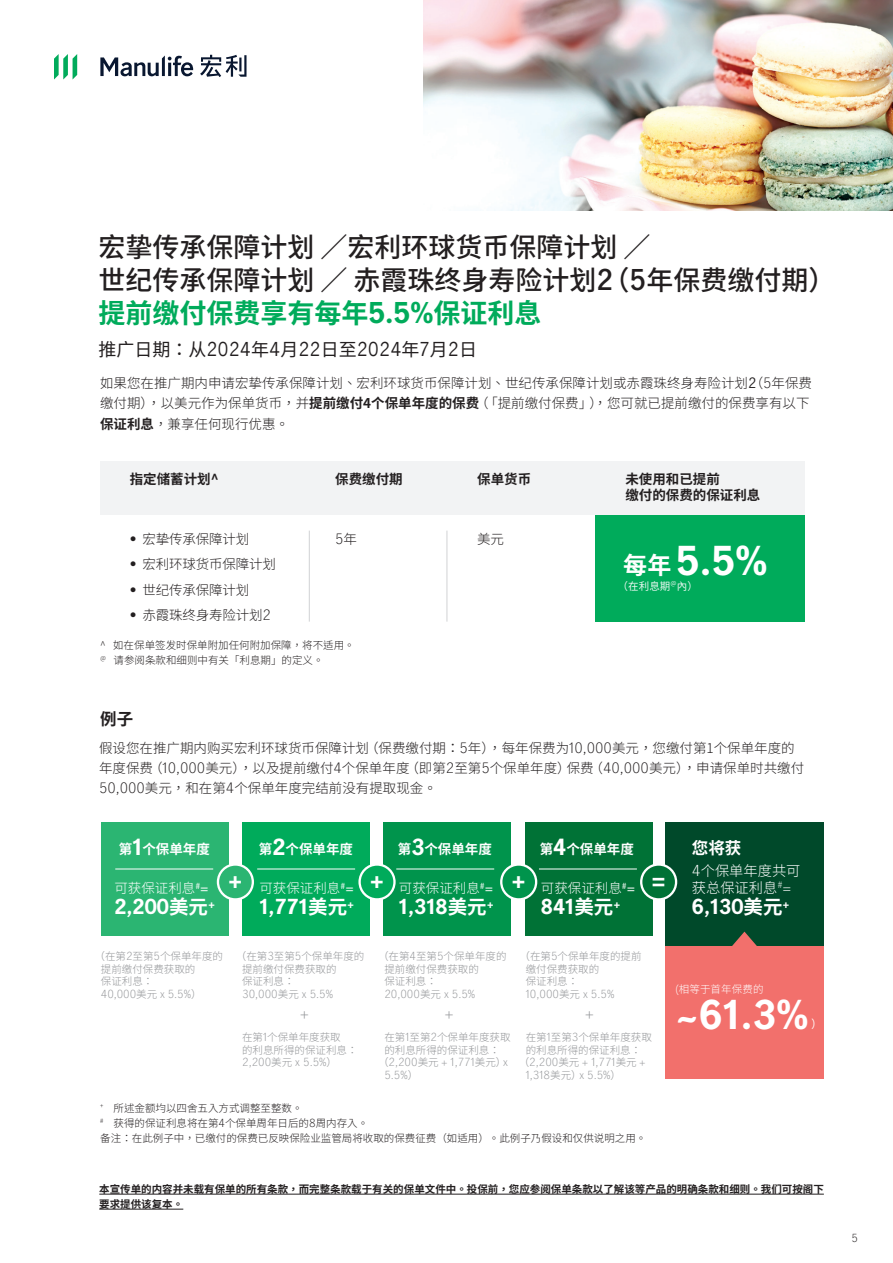
<style>
.page{position:relative;width:893px;height:1263px;background:#fff}
.page>*{position:absolute;margin:0;border:0;box-sizing:border-box;transform-origin:0 0}
.t1{font:700 37.5px "Manulife JH Sans";color:#fff}
.t2{font:500 27px/32.8px "Noto Sans CJ Ktc";color:#231f20}
.t3{font:700 24px "Manulife JH Sans";color:#fff}
.t4{font:700 19.5px "Manulife JH Sans";color:#fff}
.t5{font:18px "Noto Sans CJ Ktc";color:#231f20}
.t6{font:700 16.5px "Noto Sans CJ Ktc";color:#fff}
.t7{font:700 16.5px "Noto Sans CJ Ktc";color:#231f20}
.t8{font:300 15px "Manulife JH Sans";color:#939598}
.t9{font:300 14.25px/17.4px "Noto Sans CJ Ktc";color:#fff}
.t10{font:300 13.5px/20.2px "Noto Sans CJ Ktc";color:#231f20}
.t11{font:700 13.5px/16.2px "Noto Sans CJ Ktc";color:#231f20}
.t12{font:300 13.5px "Noto Sans CJ Ktc";color:#fff}
.t13{font:700 13.5px "Noto Sans CJ Ktc";color:#fff}
.t14{font:300 13.5px "Manulife JH Sans";color:#231f20}
.t15{font:300 10.5px/12.6px "Noto Sans CJ Ktc";color:#939598}
.t16{font:300 10.5px/15px "Noto Sans CJ Ktc";color:#231f20}
.t17{font:300 10.5px/12.6px "Manulife JH Sans";color:#939598}
.t18{font:700 10.5px/15px "Noto Sans CJ Ktc";color:#231f20}
.t19{font:300 10.5px "Noto Sans CJ Ktc";letter-spacing:.01em;color:#fff}
.t20{font:600 10.5px "Noto Sans CJ Ksc";color:#fff}
.t21{font:300 10.5px "Manulife JH Sans";color:#231f20}
.t22{font:10.5px "Manulife JH Sans";color:#fff}
.s1{font-family:"Manulife JH Sans";font-weight:600}
.s2{font-weight:700;color:#00ab5b}
.s3{font-family:"Manulife JH Sans";font-weight:700;color:#00ab5b}
.s4{font-family:"Manulife JH Sans"}
.s5{font-family:"Manulife JH Sans";font-weight:400}
.s6{font-weight:700}
.s7{font-family:"Noto Sans CJ Ktc"}
.s8{font-family:"Noto Sans CJ Ktc";font-size:24px}
.s9{font-family:"Koz Go Pr 6 N";font-weight:400}
.s10{font-family:"Manulife JH Sans";font-size:21px}
</style>
<div class="page">
<svg style="left:54px;top:54px;width:23px;height:26px"></svg>
<svg style="left:100px;top:56px;width:93px;height:20px"></svg>
<svg style="left:200px;top:55px;width:47px;height:22px"></svg>
<img style="left:424px;top:0;width:469px;height:210px">
<div style="left:596px;top:515px;width:209px;height:106px;background:#00ab5b"></div>
<div style="left:101px;top:461px;width:704px;height:54px;background:#f2f3f4"></div>
<hr style="left:309px;top:531px;width:1px;height:91px;background:#d1d2d4">
<hr style="left:447px;top:531px;width:1px;height:91px;background:#d1d2d4">
<hr style="left:99px;top:1194px;width:725px;height:1px;background:#231f20">
<hr style="left:99px;top:1209px;width:84px;height:1px;background:#231f20">
<div style="left:665px;top:822px;width:159px;height:133px;background:#00492a"></div>
<div style="left:665px;top:946px;width:159px;height:132px;background:#f2706c"></div>
<div style="left:525px;top:822px;width:128px;height:114px;background:#007236"></div>
<div style="left:384px;top:822px;width:127px;height:114px;background:#00944c"></div>
<div style="left:242px;top:822px;width:128px;height:114px;background:#00ab5b"></div>
<div style="left:101px;top:822px;width:127px;height:114px;background:#2bb572"></div>
<svg style="left:732px;top:931px;width:25px;height:15px"></svg>
<svg style="left:217px;top:863px;width:37px;height:37px"></svg>
<div style="left:219px;top:866px;width:33px;height:32px;background:#2bb572;border-radius:50%"></div>
<svg style="left:358px;top:863px;width:38px;height:37px"></svg>
<div style="left:361px;top:866px;width:32px;height:32px;background:#00ab5b;border-radius:50%"></div>
<svg style="left:500px;top:863px;width:37px;height:37px"></svg>
<div style="left:502px;top:866px;width:33px;height:32px;background:#00944c;border-radius:50%"></div>
<svg style="left:640px;top:863px;width:37px;height:37px"></svg>
<div style="left:642px;top:866px;width:33px;height:32px;background:#007236;border-radius:50%"></div>
<hr style="left:539px;top:869px;width:98px;height:1px;background:#fff">
<hr style="left:396px;top:869px;width:98px;height:1px;background:#fff">
<hr style="left:115px;top:869px;width:98px;height:1px;background:#fff">
<hr style="left:257px;top:869px;width:98px;height:1px;background:#fff">
<h2 class="t2" style="left:98px;top:232px;width:738px">宏挚传承保障计划 ／宏利环球货币保障计划 ／<br>世纪传承保障计划 ／ 赤霞珠终身寿险计划<span class="s1">2</span>（<span class="s1">5</span>年保费缴付期）<span class="s2">提前缴付保费享有每年</span><span class="s3">5.5%</span><span class="s2">保证利息</span></h2>
<h3 class="t5" style="left:98px;top:339px;width:380px">推广日期：从<span class="s4">2024</span>年<span class="s4">4</span>月<span class="s4">22</span>日至<span class="s4">2024</span>年<span class="s4">7</span>月<span class="s4">2</span>日</h3>
<p class="t10" style="left:100px;top:373px;width:714px">如果您在推广期内申请宏挚传承保障计划、宏利环球货币保障计划、世纪传承保障计划或赤霞珠终身寿险计划<span class="s5">2</span>（<span class="s4">5</span>年保费缴付期），以美元作为保单货币，并<span class="s6">提前缴付4个保单年度的保费</span>（「提前缴付保费」），您可就已提前缴付的保费享有以下<span class="s6">保证利息</span>，兼享任何现行优惠。</p>
<p class="t11" style="left:130px;top:471px;width:90px">指定储蓄计划^</p>
<p class="t11" style="left:335px;top:471px;width:69px">保费缴付期</p>
<p class="t11" style="left:477px;top:471px;width:55px">保单货币</p>
<p class="t10" style="left:130px;top:529px;width:121px"><span class="s5">•</span> 宏挚传承保障计划</p>
<p class="t14" style="left:335px;top:529px;width:23px">5<span class="s7">年</span></p>
<p class="t10" style="left:477px;top:529px;width:28px">美元</p>
<p class="t10" style="left:130px;top:554px;width:148px"><span class="s5">•</span> 宏利环球货币保障计划</p>
<p class="t10" style="left:130px;top:580px;width:121px"><span class="s5">•</span> 世纪传承保障计划</p>
<p class="t10" style="left:130px;top:605px;width:143px"><span class="s5">•</span> 赤霞珠终身寿险计划<span class="s4">2</span></p>
<p class="t16" style="left:100px;top:638px;width:256px">^ 如在保单签发时保单附加任何附加保障，将不适用。<sup>＠</sup> 请参阅条款和细则中有关「利息期」的定义。</p>
<p class="t11" style="left:625px;top:471px;width:136px">未使用和已提前<br>缴付的保费的保证利息</p>
<h1 class="t1" style="left:623px;top:533px;width:146px"><span class="s8">每年</span> 5.5%</h1>
<p class="t20" style="left:618px;top:580px;width:82px">（在利息期<sup>＠</sup>內）</p>
<p class="t7" style="left:100px;top:710px;width:34px">例子</p>
<p class="t10" style="left:99px;top:738px;width:707px">假设您在推广期内购买宏利环球货币保障计划（保费缴付期<span class="s9">：</span><span class="s4">5</span>年），每年保费为<span class="s4">10,000</span>美元，您缴付第1个保单年度的年度保费（<span class="s4">10,000</span>美元），以及提前缴付<span class="s4">4</span>个保单年度（即第<span class="s4">2</span>至第<span class="s4">5</span>个保单年度）保费（<span class="s4">40,000</span>美元），申请保单时共缴付<br><span class="s4">50,000</span>美元，和在第<span class="s4">4</span>个保单年度完结前没有提取现金。</p>
<p class="t13" style="left:119px;top:841px;width:92px">第<span class="s10">1</span>个保单年度</p>
<p class="t13" style="left:259px;top:841px;width:96px">第<span class="s10">2</span>个保单年度</p>
<p class="t13" style="left:398px;top:841px;width:96px">第<span class="s10">3</span>个保单年度</p>
<p class="t13" style="left:540px;top:841px;width:96px">第<span class="s10">4</span>个保单年度</p>
<p class="t12" style="left:114px;top:880px;width:96px">可获保证利息<sup>#</sup><span class="s5">=</span></p>
<h3 class="t4" style="left:114px;top:892px;width:102px">2,200<span class="s7">美元</span><sup>+</sup></h3>
<h3 class="t3" style="left:228px;top:861px;width:16px">+</h3>
<h3 class="t3" style="left:370px;top:861px;width:16px">+</h3>
<h3 class="t3" style="left:511px;top:861px;width:16px">+</h3>
<h3 class="t3" style="left:651px;top:861px;width:16px">=</h3>
<p class="t12" style="left:399px;top:880px;width:96px">可获保证利息<sup>#</sup><span class="s5">=</span></p>
<h3 class="t4" style="left:399px;top:892px;width:96px">1,318<span class="s7">美元</span><sup>+</sup></h3>
<p class="t12" style="left:541px;top:880px;width:96px">可获保证利息<sup>#</sup><span class="s5">=</span></p>
<h3 class="t4" style="left:541px;top:892px;width:81px">841<span class="s7">美元</span><sup>+</sup></h3>
<p class="t12" style="left:259px;top:880px;width:96px">可获保证利息<sup>#</sup><span class="s5">=</span></p>
<h3 class="t4" style="left:259px;top:892px;width:96px">1,771<span class="s7">美元</span><sup>+</sup></h3>
<p class="t6" style="left:692px;top:838px;width:51px">您将获</p>
<p class="t9" style="left:692px;top:862px;width:110px"><span class="s4">4</span>个保单年度共可获总保证利息<sup>#</sup><span class="s4">=</span></p>
<h3 class="t4" style="left:692px;top:892px;width:99px">6,130<span class="s7">美元</span><sup>+</sup></h3>
<p class="t15" style="left:101px;top:950px;width:124px;text-indent:-6px"><span class="s9">（</span>在第<span class="s4">2</span>至第<span class="s4">5</span>个保单年度的提前缴付保费获取的<br>保证利息：</p>
<p class="t17" style="left:101px;top:987px;width:102px">40,000<span class="s7">美元</span> x 5.5%<span class="s9">）</span></p>
<p class="t15" style="left:242px;top:950px;width:124px;text-indent:-6px"><span class="s9">（</span>在第<span class="s4">3</span>至第<span class="s4">5</span>个保单年度的提前缴付保费获取的<br>保证利息：</p>
<p class="t17" style="left:242px;top:987px;width:92px">30,000<span class="s7">美元</span> x 5.5%</p>
<p class="t8" style="left:300px;top:1002px;width:11px">+</p>
<p class="t15" style="left:242px;top:1031px;width:117px">在第<span class="s4">1</span>个保单年度获取<br>的利息所得的保证利息：</p>
<p class="t17" style="left:242px;top:1055px;width:96px">2,200<span class="s7">美元</span> x 5.5%<span class="s9">）</span></p>
<p class="t15" style="left:384px;top:950px;width:124px;text-indent:-6px"><span class="s9">（</span>在第<span class="s4">4</span>至第<span class="s4">5</span>个保单年度的提前缴付保费获取的<br>保证利息：</p>
<p class="t17" style="left:384px;top:987px;width:92px">20,000<span class="s7">美元</span> x 5.5%</p>
<p class="t8" style="left:444px;top:1002px;width:11px">+</p>
<p class="t15" style="left:384px;top:1031px;width:128px">在第<span class="s4">1</span>至第<span class="s4">2</span>个保单年度获取的利息所得的保证利息：</p>
<p class="t17" style="left:384px;top:1055px;width:125px;text-indent:-6px"><span class="s9">（</span>2,200<span class="s7">美元</span> + 1,771<span class="s7">美元</span><span class="s9">）</span>x<br>5.5%<span class="s9">）</span></p>
<p class="t15" style="left:526px;top:950px;width:117px;text-indent:-6px"><span class="s9">（</span>在第<span class="s4">5</span>个保单年度的提前缴付保费获取的<br>保证利息：</p>
<p class="t17" style="left:526px;top:987px;width:90px">10,000<span class="s7">美元</span> x 5.5%</p>
<p class="t8" style="left:585px;top:1002px;width:11px">+</p>
<p class="t15" style="left:526px;top:1031px;width:128px">在第<span class="s4">1</span>至第<span class="s4">3</span>个保单年度获取的利息所得的保证利息：</p>
<p class="t17" style="left:526px;top:1055px;width:121px;text-indent:-7px"><span class="s9">（</span>2,200<span class="s7">美元</span> + 1,771<span class="s7">美元</span> +<br>1,318<span class="s7">美元</span><span class="s9">）</span>x 5.5%<span class="s9">）</span></p>
<p class="t16" style="left:100px;top:1101px;width:548px"><sup>+</sup> 所述金额均以四舍五入方式调整至整数。<br><sup>#</sup> 获得的保证利息将在第<span class="s4">4</span>个保单周年日后的<span class="s4">8</span>周内存入。<br>备注：在此例子中，已缴付的保费已反映保险业监管局将收取的保费征费（如适用）。此例子乃假设和仅供说明之用。</p>
<p class="t19" style="left:675px;top:983px;width:90px"><span class="s4">(</span>相等于首年保费的</p>
<h1 class="t1" style="left:675px;top:988px;width:135px">~61.3%</h1>
<p class="t22" style="left:812px;top:1015px;width:5px">)</p>
<p class="t18" style="left:99px;top:1181px;width:726px">本宣传单的内容并未载有保单的所有条款，而完整条款载于有关的保单文件中。投保前，您应参阅保单条款以了解该等产品的明确条款和细则。我们可按阁下要求提供该复本。</p>
<p class="t21" style="left:851px;top:1230px;width:8px">5</p>
</div>
